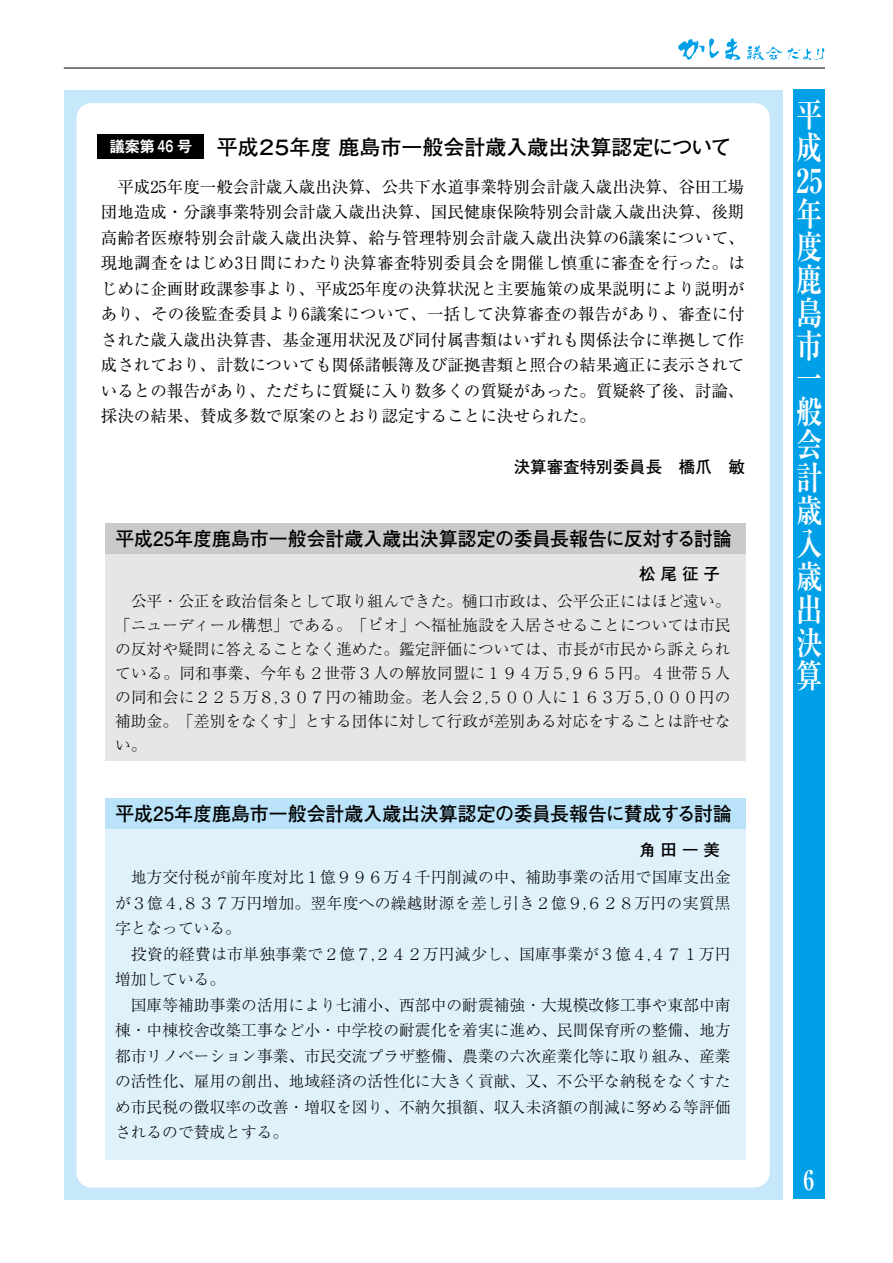
<style>
.page{position:relative;width:893px;height:1263px;background:#fff}
.page>*{position:absolute;margin:0;border:0;box-sizing:border-box;transform-origin:0 0}
.t1{font:700 33px/33px "Ryumin Pro";color:#fff;scale:.8 1}
.t2{font:700 27px "Ryumin Pro";color:#fff;scale:.8 1}
.t3{font:700 21px "Futo Go B101 Pro";color:#000}
.t4{font:700 19.5px "Futo Go B101 Pro";color:#000}
.t5{font:16.5px/25.5px "Ryumin Pro";color:#000;text-align:justify}
.t6{font:700 16.5px "Futo Go B101 Pro";color:#000}
.t7{font:300 15.75px/25.5px "Ryumin Pro";color:#000;text-align:justify}
.t8{font:700 15px "Gothic MB101 Pro De";color:#fff}
</style>
<div class="page">
<div style="left:793px;top:89px;width:32px;height:1110px;background:#00a0e9"></div>
<hr style="left:64px;top:68px;width:761px;height:1px;background:#000">
<svg style="left:678px;top:38px;width:41px;height:22px"></svg>
<svg style="left:725px;top:38px;width:16px;height:22px"></svg>
<svg style="left:747px;top:45px;width:77px;height:15px"></svg>
<div style="left:64px;top:90px;width:718px;height:1110px;background:#c7e8fa"></div>
<div style="left:77px;top:103px;width:693px;height:1084px;background:#fff;border-radius:15px"></div>
<div style="left:105px;top:553px;width:640px;height:208px;background:#e6e6e6"></div>
<div style="left:105px;top:523px;width:640px;height:30px;background:#c9caca"></div>
<div style="left:105px;top:829px;width:640px;height:331px;background:#dff2fc"></div>
<div style="left:105px;top:798px;width:640px;height:31px;background:#bae3f9"></div>
<div style="left:98px;top:134px;width:106px;height:24px;background:#000"></div>
<p class="t8" style="left:110px;top:134px;width:84px">議案第 46 号</p>
<h3 class="t3" style="left:217px;top:130px;width:516px">平成２５年度鹿島市一般会計歳入歳出決算認定について</h3>
<p class="t5" style="left:101px;top:173px;width:646px">　平成25年度一般会計歳入歳出決算、公共下水道事業特別会計歳入歳出決算、谷田工場団地造成・分譲事業特別会計歳入歳出決算、国民健康保険特別会計歳入歳出決算、後期高齢者医療特別会計歳入歳出決算、給与管理特別会計歳入歳出決算の6議案について、現地調査をはじめ3日間にわたり決算審査特別委員会を開催し慎重に審査を行った。はじめに企画財政課参事より、平成25年度の決算状況と主要施策の成果説明により説明があり、その後監査委員より6議案について、一括して決算審査の報告があり、審査に付された歳入歳出決算書、基金運用状況及び同付属書類はいずれも関係法令に準拠して作成されており、計数についても関係諸帳簿及び証拠書類と照合の結果適正に表示されているとの報告があり、ただちに質疑に入り数多くの質疑があった。質疑終了後、討論、採決の結果、賛成多数で原案のとおり認定することに決せられた。</p>
<p class="t6" style="left:514px;top:454px;width:232px">決算審査特別委員長　橋爪　敏</p>
<p class="t4" style="left:115px;top:523px;width:618px">平成25年度鹿島市一般会計歳入歳出決算認定の委員長報告に反対する討論</p>
<p class="t6" style="left:639px;top:561px;width:82px">松尾征子</p>
<p class="t7" style="left:115px;top:588px;width:617px;line-height:24px">　公平・公正を政治信条として取り組んできた。樋口市政は、公平公正にはほど遠い。「ニューディール構想」である。「ピオ」へ福祉施設を入居させることについては市民の反対や疑問に答えることなく進めた。鑑定評価については、市長が市民から訴えられている。同和事業、今年も２世帯３人の解放同盟に１９４万５,９６５円。４世帯５人の同和会に２２５万８,３０７円の補助金。老人会２,５００人に１６３万５,０００円の補助金。「差別をなくす」とする団体に対して行政が差別ある対応をすることは許せない。</p>
<p class="t4" style="left:115px;top:798px;width:618px">平成25年度鹿島市一般会計歳入歳出決算認定の委員長報告に賛成する討論</p>
<p class="t6" style="left:639px;top:836px;width:82px">⻆田一美</p>
<p class="t7" style="left:115px;top:863px;width:617px;text-align:left">　地方交付税が前年度対比１億９９６万４千円削減の中、補助事業の活用で国庫支出金が３億４,８３７万円増加。翌年度への繰越財源を差し引き２億９,６２８万円の実質黒字となっている。<br>　投資的経費は市単独事業で２億７,２４２万円減少し、国庫事業が３億４,４７１万円増加している。<br>　国庫等補助事業の活用により七浦小、西部中の耐震補強・大規模改修工事や東部中南棟・中棟校舎改築工事など小・中学校の耐震化を着実に進め、民間保育所の整備、地方都市リノベーション事業、市民交流プラザ整備、農業の六次産業化等に取り組み、産業の活性化、雇用の創出、地域経済の活性化に大きく貢献、又、不公平な納税をなくすため市民税の徴収率の改善・増収を図り、不納欠損額、収入未済額の削減に努める等評価されるので賛成とする。</p>
<h1 class="t1" style="left:796px;top:96px;width:33px">平成</h1>
<h1 class="t1" style="left:796px;top:195px;width:34px;text-align:justify">年度鹿島市一般会計歳入歳出決算</h1>
<h1 class="t1" style="left:796px;top:162px;width:34px">25</h1>
<h2 class="t2" style="left:804px;top:1159px;width:15px">6</h2>
</div>
